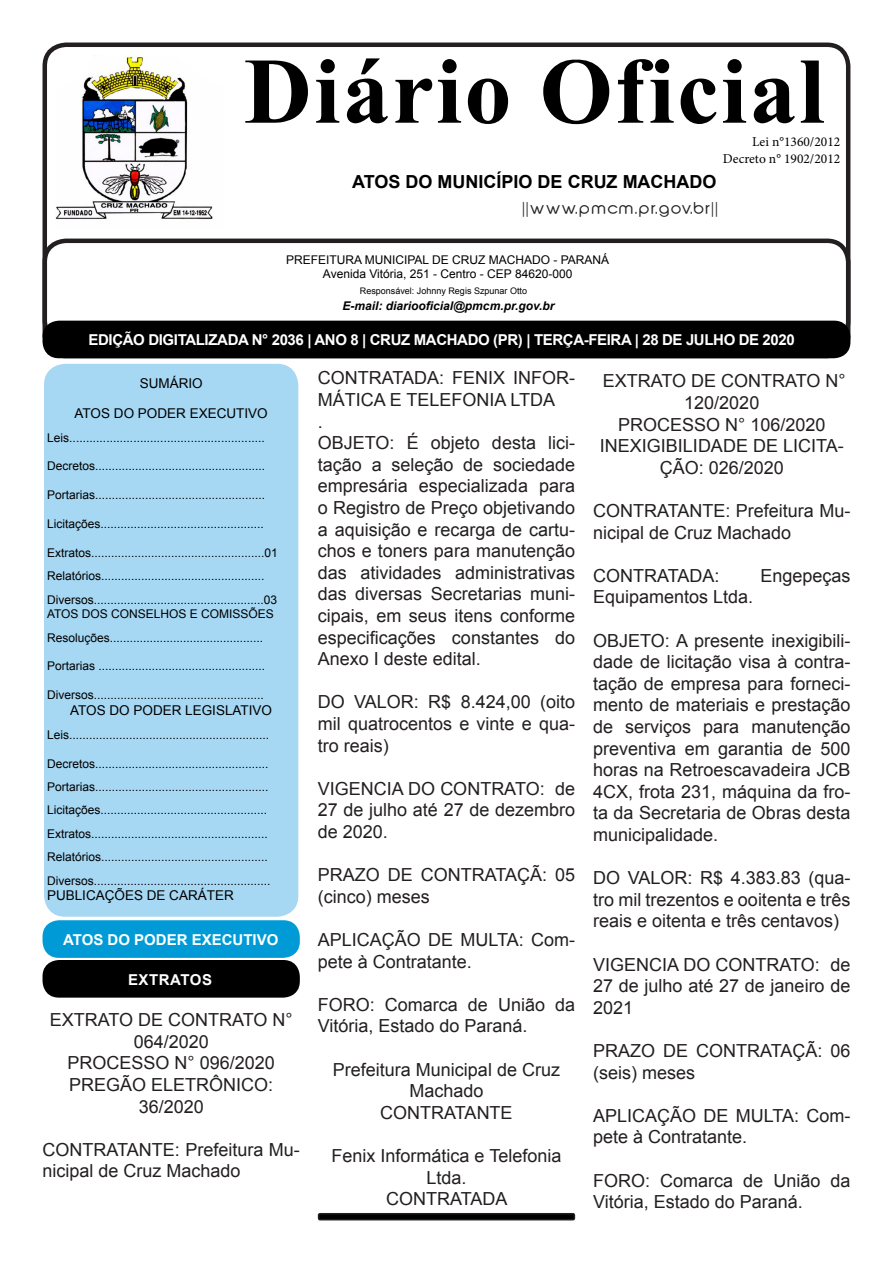
<style>
.page{position:relative;width:893px;height:1263px;background:#fff}
.page>*{position:absolute;margin:0;border:0;box-sizing:border-box;transform-origin:0 0}
.t1{font:700 93.9px "Times New Roman";letter-spacing:.025em;color:#000}
.t2{font:18px/21.6px "Arial";color:#231f20}
.t3{font:700 18px "Arial";color:#000}
.t4{font:700 15px "Arial";letter-spacing:-.025em;color:#fff}
.t5{font:15px "Abeatby Kai";letter-spacing:.1em;color:#231f20;scale:1.06 1}
.t6{font:700 15px "Arial";color:#fff}
.t7{font:700 15px "Arial";letter-spacing:.035em;color:#fff}
.t8{font:13.5px "Arial";color:#000}
.t9{font:13.5px "Minion Pro";color:#000}
.t10{font:12px "Arial";color:#000}
.t11{font:italic 700 12px "Arial";color:#000}
.t12{font:9px "Arial";color:#000}
</style>
<div class="page">
<div style="left:43px;top:43px;width:807px;height:301px;border:4px solid #231f20;border-radius:21px"></div>
<div style="left:43px;top:239px;width:807px;height:119px;border:4px solid #231f20;border-radius:21px"></div>
<div style="left:44px;top:364px;width:254px;height:553px;background:#a6d7f3;border-radius:21px"></div>
<div style="left:43px;top:321px;width:807px;height:37px;background:#000;border-radius:16px"></div>
<img style="left:55px;top:55px;width:158px;height:165px">
<div style="left:43px;top:920px;width:257px;height:38px;background:#009bd6;border-radius:16px"></div>
<div style="left:43px;top:960px;width:257px;height:38px;background:#000;border-radius:16px"></div>
<div style="left:319px;top:1214px;width:255px;height:6px;background:#000;border-radius:2px"></div>
<div style="left:318px;top:1213px;width:257px;height:7px;border:2px solid #231f20;border-radius:2px"></div>
<p class="t1" style="left:244px;top:24px;width:582px">Diário Oficial</p>
<p class="t9" style="left:752px;top:133px;width:90px">Lei n°1360/2012</p>
<p class="t9" style="left:723px;top:149px;width:119px">Decreto n° 1902/2012</p>
<p class="t3" style="left:352px;top:169px;width:366px">ATOS DO MUNICÍPIO DE CRUZ MACHADO</p>
<p class="t5" style="left:523px;top:202px;width:186px">||www.pmcm.pr.gov.br||</p>
<p class="t10" style="left:286px;top:251px;width:325px">PREFEITURA MUNICIPAL DE CRUZ MACHADO - PARANÁ</p>
<p class="t10" style="left:323px;top:266px;width:251px">Avenida Vitória, 251 - Centro - CEP 84620-000</p>
<p class="t11" style="left:343px;top:298px;width:213px">E-mail: diariooficial@pmcm.pr.gov.br</p>
<p class="t4" style="left:88px;top:329px;width:708px">EDIÇÃO DIGITALIZADA N° 2036 | ANO 8 | CRUZ MACHADO (PR) | TERÇA-FEIRA | 28 DE JULHO DE 2020</p>
<p class="t8" style="left:140px;top:374px;width:65px">SUMÁRIO</p>
<p class="t8" style="left:75px;top:404px;width:195px">ATOS DO PODER EXECUTIVO</p>
<p class="t10" style="left:47px;top:429px;width:219px">Leis..........................................................</p>
<p class="t10" style="left:47px;top:458px;width:220px">Decretos...................................................</p>
<p class="t10" style="left:47px;top:487px;width:220px">Portarias...................................................</p>
<p class="t10" style="left:47px;top:516px;width:218px">Licitações.................................................</p>
<p class="t10" style="left:47px;top:544px;width:232px">Extratos....................................................01</p>
<p class="t10" style="left:47px;top:568px;width:219px">Relatórios.................................................</p>
<p class="t10" style="left:47px;top:591px;width:232px">Diversos...................................................03</p>
<p class="t10" style="left:47px;top:606px;width:228px">ATOS DOS CONSELHOS E COMISSÕES</p>
<p class="t10" style="left:47px;top:629px;width:218px">Resoluções..............................................</p>
<p class="t10" style="left:47px;top:658px;width:220px">Portarias ..................................................</p>
<p class="t10" style="left:47px;top:687px;width:218px">Diversos...................................................</p>
<p class="t8" style="left:70px;top:701px;width:203px">ATOS DO PODER LEGISLATIVO</p>
<p class="t10" style="left:47px;top:726px;width:224px">Leis............................................................</p>
<p class="t10" style="left:47px;top:755px;width:223px">Decretos....................................................</p>
<p class="t10" style="left:47px;top:778px;width:223px">Portarias....................................................</p>
<p class="t10" style="left:47px;top:802px;width:222px">Licitações..................................................</p>
<p class="t10" style="left:47px;top:825px;width:222px">Extratos.....................................................</p>
<p class="t10" style="left:47px;top:849px;width:222px">Relatórios..................................................</p>
<p class="t10" style="left:47px;top:872px;width:225px">Diversos.....................................................</p>
<p class="t8" style="left:47px;top:885px;width:188px">PUBLICAÇÕES DE CARÁTER</p>
<p class="t12" style="left:360px;top:284px;width:169px">Responsável: Johnny Regis Szpunar Otto</p>
<p class="t2" style="left:318px;top:367px;width:259px">CONTRATADA: FENIX INFOR-<br>MÁTICA E TELEFONIA LTDA</p>
<p class="t2" style="left:318px;top:410px;width:7px">.</p>
<p class="t2" style="left:318px;top:432px;width:259px;text-align:justify">OBJETO: É objeto desta lici&shy;tação a seleção de sociedade empresária especializada para o Registro de Preço objetivando a aquisição e recarga de cartu&shy;chos e toners para manutenção das atividades administrativas das diversas Secretarias muni&shy;cipais, em seus itens conforme especificações constantes do Anexo I deste edital.</p>
<p class="t2" style="left:318px;top:691px;width:259px;text-align:justify">DO VALOR: R$ 8.424,00 (oito mil quatrocentos e vinte e qua&shy;tro reais)</p>
<p class="t2" style="left:318px;top:777px;width:259px;text-align:justify">VIGENCIA DO CONTRATO: de 27 de julho até 27 de dezembro de 2020.</p>
<p class="t2" style="left:318px;top:864px;width:259px">PRAZO DE CONTRATAÇÃ: 05 (cinco) meses</p>
<p class="t2" style="left:318px;top:929px;width:259px">APLICAÇÃO DE MULTA: Com&shy;pete à Contratante.</p>
<p class="t2" style="left:318px;top:993px;width:259px">FORO: Comarca de União da<br>Vitória, Estado do Paraná.</p>
<p class="t2" style="left:333px;top:1058px;width:229px;text-align:center">Prefeitura Municipal de Cruz<br>Machado</p>
<p class="t2" style="left:380px;top:1101px;width:134px">CONTRATANTE</p>
<p class="t2" style="left:332px;top:1145px;width:231px;text-align:center">Fenix Informática e Telefonia<br>Ltda.</p>
<p class="t2" style="left:386px;top:1188px;width:123px">CONTRATADA</p>
<p class="t2" style="left:603px;top:370px;width:244px;text-align:center">EXTRATO DE CONTRATO N°<br>120/2020</p>
<p class="t2" style="left:618px;top:413px;width:209px">PROCESSO N° 106/2020</p>
<p class="t2" style="left:600px;top:435px;width:245px;text-align:center">INEXIGIBILIDADE DE LICITA-<br>ÇÃO: 026/2020</p>
<p class="t2" style="left:593px;top:500px;width:259px">CONTRATANTE: Prefeitura Mu&shy;nicipal de Cruz Machado</p>
<p class="t2" style="left:593px;top:564px;width:128px">CONTRATADA:</p>
<p class="t2" style="left:760px;top:564px;width:92px">Engepeças</p>
<p class="t2" style="left:593px;top:586px;width:162px">Equipamentos Ltda.</p>
<p class="t2" style="left:593px;top:629px;width:259px;text-align:justify">OBJETO: A presente inexigibili&shy;dade de licitação visa à contra&shy;tação de empresa para forneci&shy;mento de materiais e prestação de serviços para manutenção preventiva em garantia de 500 horas na Retroescavadeira JCB 4CX, frota 231, máquina da fro&shy;ta da Secretaria de Obras desta municipalidade.</p>
<p class="t2" style="left:593px;top:867px;width:259px;text-align:justify">DO VALOR: R$ 4.383.83 (qua&shy;tro mil trezentos e ooitenta e três reais e oitenta e três centavos)</p>
<p class="t2" style="left:593px;top:953px;width:259px;text-align:justify">VIGENCIA DO CONTRATO: de 27 de julho até 27 de janeiro de 2021</p>
<p class="t2" style="left:593px;top:1040px;width:259px">PRAZO DE CONTRATAÇÃ: 06 (seis) meses</p>
<p class="t2" style="left:593px;top:1104px;width:259px">APLICAÇÃO DE MULTA: Com&shy;pete à Contratante.</p>
<p class="t2" style="left:593px;top:1169px;width:259px">FORO: Comarca de União da<br>Vitória, Estado do Paraná.</p>
<p class="t6" style="left:63px;top:929px;width:217px">ATOS DO PODER EXECUTIVO</p>
<p class="t7" style="left:128px;top:969px;width:85px">EXTRATOS</p>
<p class="t2" style="left:50px;top:1009px;width:244px;text-align:center">EXTRATO DE CONTRATO N°<br>064/2020</p>
<p class="t2" style="left:68px;top:1052px;width:209px">PROCESSO N° 096/2020</p>
<p class="t2" style="left:69px;top:1074px;width:206px;text-align:center">PREGÃO ELETRÔNICO:<br>36/2020</p>
<p class="t2" style="left:43px;top:1138px;width:259px">CONTRATANTE: Prefeitura Mu&shy;nicipal de Cruz Machado</p>
</div>
